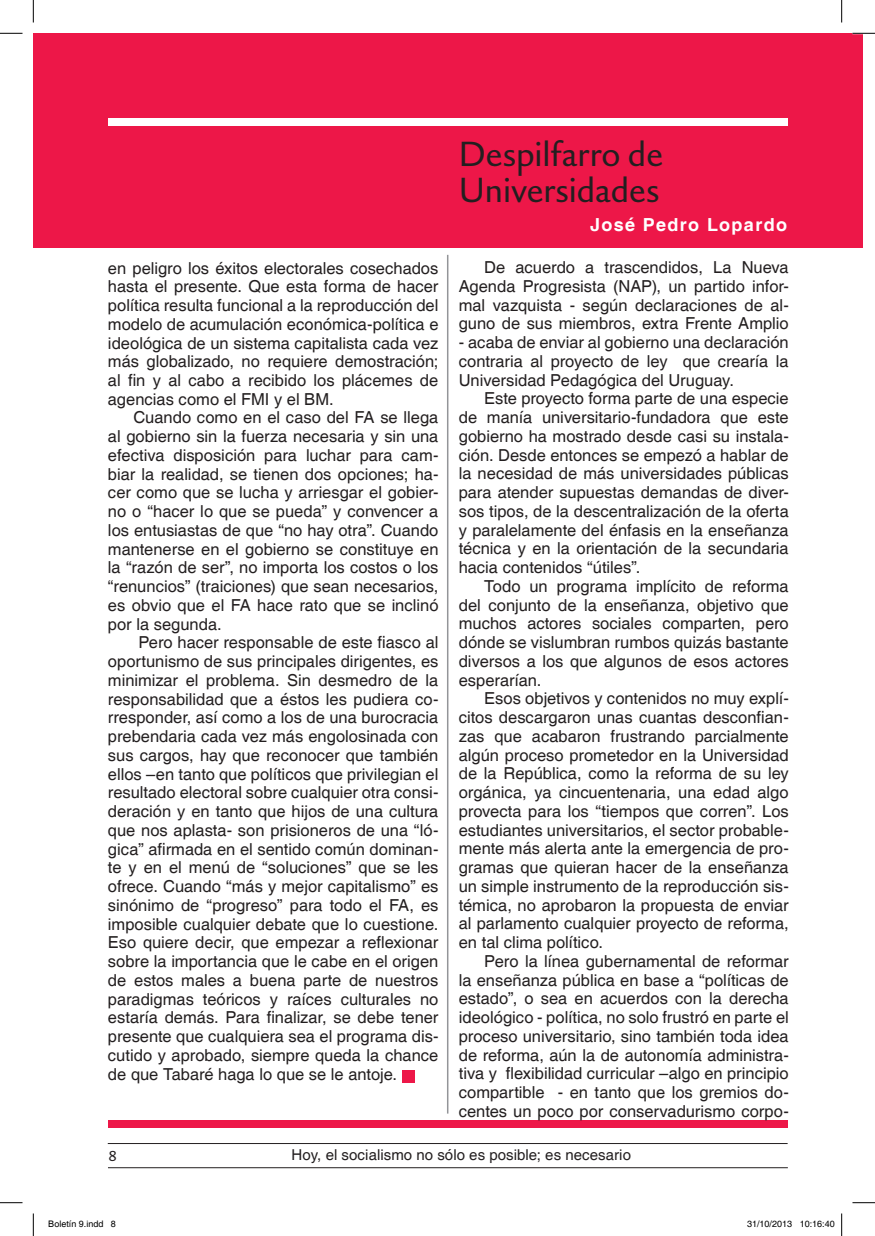
<style>
.page{position:relative;width:875px;height:1236px;background:#fff}
.page>*{position:absolute;margin:0;border:0;box-sizing:border-box;transform-origin:0 0}
.t1{font:36px/36px "DTL Haarlemmer D Sans";letter-spacing:-.01em;color:#231f20}
.t2{font:700 18px "Helvetica";letter-spacing:.075em;color:#fff}
.t3{font:16.5px/18.8px "Helvetica";color:#231f20;text-align:justify}
.t4{font:15px "Helvetica";letter-spacing:.005em;color:#231f20}
.t5{font:15px "DTL Haarlemmer D Sans";color:#231f20}
.t6{font:9px "Helvetica";color:#000}
</style>
<div class="page">
<hr style="left:108px;top:1143px;width:679px;height:1px;background:#231f20">
<hr style="left:108px;top:1167px;width:679px;height:1px;background:#231f20">
<div style="left:33px;top:33px;width:829px;height:215px;background:#ed1748"></div>
<div style="left:109px;top:118px;width:678px;height:8px;background:#fff"></div>
<div style="left:108px;top:1120px;width:679px;height:7px;background:#ed1748"></div>
<div style="left:402px;top:1070px;width:13px;height:12px;background:#ed1748"></div>
<hr style="left:447px;top:255px;width:1px;height:859px;background:#939598">
<svg style="left:0;top:33px;width:22px;height:1px"></svg>
<svg style="left:852px;top:33px;width:22px;height:1px"></svg>
<svg style="left:0;top:1202px;width:22px;height:1px"></svg>
<svg style="left:852px;top:1202px;width:22px;height:1px"></svg>
<svg style="left:33px;top:0;width:1px;height:23px"></svg>
<svg style="left:33px;top:1213px;width:1px;height:23px"></svg>
<svg style="left:841px;top:0;width:1px;height:23px"></svg>
<svg style="left:841px;top:1213px;width:1px;height:23px"></svg>
<p class="t3" style="left:108px;top:259px;width:332px">en peligro los éxitos electorales cosechados hasta el presente. Que esta forma de hacer política resulta funcional a la reproducción del modelo de acumulación económica-política e ideológica de un sistema capitalista cada vez más globalizado, no requiere demostración; al fin y al cabo a recibido los plácemes de agencias como el FMI y el BM.</p>
<p class="t3" style="left:108px;top:409px;width:332px;text-indent:26px">Cuando como en el caso del FA se llega al gobierno sin la fuerza necesaria y sin una efectiva disposición para luchar para cam&shy;biar la realidad, se tienen dos opciones; ha&shy;cer como que se lucha y arriesgar el gobier&shy;no o “hacer lo que se pueda” y convencer a los entusiastas de que “no hay otra”. Cuando mantenerse en el gobierno se constituye en la “razón de ser”, no importa los costos o los “renuncios” (traiciones) que sean necesarios, es obvio que el FA hace rato que se inclinó por la segunda.</p>
<p class="t3" style="left:108px;top:634px;width:332px;text-indent:30px">Pero hacer responsable de este fiasco al oportunismo de sus principales dirigentes, es minimizar el problema. Sin desmedro de la responsabilidad que a éstos les pudiera co&shy;rresponder, así como a los de una burocracia prebendaria cada vez más engolosinada con sus cargos, hay que reconocer que también ellos –en tanto que políticos que privilegian el resultado electoral sobre cualquier otra consi&shy;deración y en tanto que hijos de una cultura que nos aplasta- son prisioneros de una “ló&shy;gica” afirmada en el sentido común dominan&shy;te y en el menú de “soluciones” que se les ofrece. Cuando “más y mejor capitalismo” es sinónimo de “progreso” para todo el FA, es imposible cualquier debate que lo cuestione.<br>Eso quiere decir, que empezar a reflexionar sobre la importancia que le cabe en el origen de estos males a buena parte de nuestros paradigmas teóricos y raíces culturales no estaría demás. Para finalizar, se debe tener presente que cualquiera sea el programa dis&shy;cutido y aprobado, siempre queda la chance de que Tabaré haga lo que se le antoje.</p>
<h1 class="t1" style="left:458px;top:136px;width:206px">Despilfarro de<br>Universidades</h1>
<p class="t2" style="left:590px;top:213px;width:198px">José Pedro Lopardo</p>
<p class="t3" style="left:458px;top:259px;width:331px;text-indent:26px">De acuerdo a trascendidos, La Nueva Agenda Progresista (NAP), un partido infor&shy;mal vazquista - según declaraciones de al&shy;guno de sus miembros, extra Frente Amplio</p>
<p class="t3" style="left:458px;top:334px;width:331px">- acaba de enviar al gobierno una declaración contraria al proyecto de ley que crearía la Universidad Pedagógica del Uruguay.</p>
<p class="t3" style="left:458px;top:390px;width:331px;text-indent:26px">Este proyecto forma parte de una especie de manía universitario-fundadora que este gobierno ha mostrado desde casi su instala&shy;ción. Desde entonces se empezó a hablar de la necesidad de más universidades públicas para atender supuestas demandas de diver&shy;sos tipos, de la descentralización de la oferta y paralelamente del énfasis en la enseñanza técnica y en la orientación de la secundaria hacia contenidos “útiles”.</p>
<p class="t3" style="left:458px;top:577px;width:331px;text-indent:26px">Todo un programa implícito de reforma del conjunto de la enseñanza, objetivo que muchos actores sociales comparten, pero dónde se vislumbran rumbos quizás bastante diversos a los que algunos de esos actores esperarían.</p>
<p class="t3" style="left:458px;top:690px;width:331px;text-indent:26px">Esos objetivos y contenidos no muy explí&shy;citos descargaron unas cuantas desconfian&shy;zas que acabaron frustrando parcialmente algún proceso prometedor en la Universidad de la República, como la reforma de su ley orgánica, ya cincuentenaria, una edad algo provecta para los “tiempos que corren”. Los estudiantes universitarios, el sector probable&shy;mente más alerta ante la emergencia de pro&shy;gramas que quieran hacer de la enseñanza un simple instrumento de la reproducción sis&shy;témica, no aprobaron la propuesta de enviar al parlamento cualquier proyecto de reforma, en tal clima político.</p>
<p class="t3" style="left:458px;top:952px;width:331px;text-indent:26px">Pero la línea gubernamental de reformar la enseñanza pública en base a “políticas de estado”, o sea en acuerdos con la derecha ideológico - política, no solo frustró en parte el proceso universitario, sino también toda idea de reforma, aún la de autonomía administra&shy;tiva y flexibilidad curricular –algo en principio compartible - en tanto que los gremios do&shy;centes un poco por conservadurismo corpo-</p>
<p class="t5" style="left:109px;top:1147px;width:10px">8</p>
<p class="t4" style="left:291px;top:1146px;width:341px">Hoy, el socialismo no sólo es posible; es necesario</p>
<p class="t6" style="left:48px;top:1219px;width:69px">Boletín 9.indd 8</p>
<p class="t6" style="left:747px;top:1219px;width:89px">31/10/2013 10:16:40</p>
</div>
